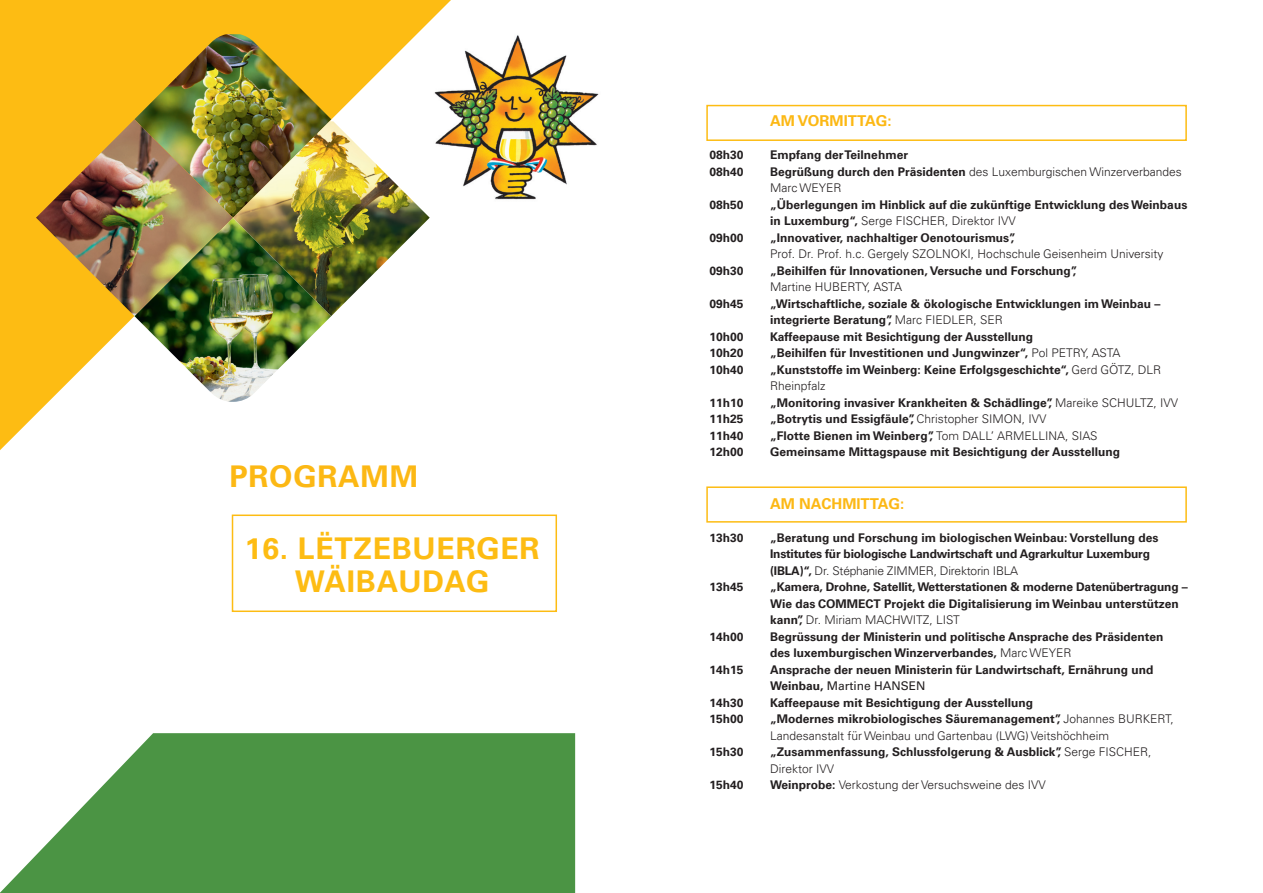
<style>
.page{position:relative;width:1263px;height:893px;background:#fff}
.page>*{position:absolute;margin:0;border:0;box-sizing:border-box;transform-origin:0 0}
.t1{font:700 30px "Univers";letter-spacing:.025em;color:#fdbc13}
.t2{font:700 30px "Univers";letter-spacing:.025em;color:#fcb814}
.t3{font:700 15px "Univers";color:#fcb814}
.t4{font:700 12px/16.5px "Univers";color:#231f20}
.t5{font:300 12px/16.5px "Univers";color:#231f20}
.t6{font:700 12px/16.5px "Univers";letter-spacing:-.02em;color:#231f20}
.s1{font-weight:700}
.s2{font-weight:300}
.s3{font-weight:400}
</style>
<div class="page">
<svg style="left:0;top:733px;width:575px;height:160px;fill:#4b9444"></svg>
<div style="left:706px;top:105px;width:481px;height:36px;border:2px solid #fdbc13"></div>
<div style="left:706px;top:486px;width:481px;height:37px;border:2px solid #fdbc13"></div>
<img style="left:451px;top:35px;width:148px;height:165px">
<svg style="left:0;top:0;width:451px;height:450px"></svg>
<img style="left:134px;top:34px;width:197px;height:371px">
<img style="left:233px;top:121px;width:197px;height:195px">
<img style="left:36px;top:119px;width:197px;height:197px">
<div style="left:232px;top:514px;width:325px;height:98px;border:2px solid #fdbc13"></div>
<p class="t2" style="left:229px;top:458px;width:190px">PROGRAMM</p>
<p class="t1" style="left:245px;top:530px;width:296px">16. LËTZEBUERGER</p>
<p class="t1" style="left:295px;top:563px;width:196px">WÄIBAUDAG</p>
<p class="t3" style="left:770px;top:112px;width:123px">AM VORMITTAG:</p>
<p class="t4" style="left:709px;top:147px;width:36px">08h30</p>
<p class="t4" style="left:770px;top:147px;width:139px">Empfang der Teilnehmer</p>
<p class="t4" style="left:709px;top:163px;width:36px">08h40</p>
<p class="t5" style="left:770px;top:163px;width:413px"><span class="s1">Begrüßung durch den Präsidenten</span> des Luxemburgischen Winzerverbandes</p>
<p class="t5" style="left:770px;top:180px;width:73px">Marc WEYER</p>
<p class="t4" style="left:709px;top:196px;width:36px">08h50</p>
<p class="t4" style="left:770px;top:196px;width:419px">„Überlegungen im Hinblick auf die zukünftige Entwicklung des Weinbaus in Luxemburg“, <span class="s2">Serge FISCHER, Direktor IVV</span></p>
<p class="t4" style="left:709px;top:229px;width:36px">09h00</p>
<p class="t4" style="left:770px;top:229px;width:247px">„Innovativer, nachhaltiger Oenotourismus”,</p>
<p class="t5" style="left:770px;top:246px;width:395px">Prof. Dr. Prof. h.c. Gergely SZOLNOKI, Hochschule Geisenheim University</p>
<p class="t4" style="left:709px;top:262px;width:36px">09h30</p>
<p class="t4" style="left:770px;top:262px;width:309px">„Beihilfen für Innovationen, Versuche und Forschung”,</p>
<p class="t5" style="left:770px;top:279px;width:133px">Martine HUBERTY, ASTA</p>
<p class="t4" style="left:709px;top:295px;width:36px">09h45</p>
<p class="t4" style="left:770px;top:295px;width:392px">„Wirtschaftliche, soziale &amp; ökologische Entwicklungen im Weinbau –</p>
<p class="t4" style="left:770px;top:312px;width:234px">integrierte Beratung”, <span class="s2">Marc FIEDLER, SER</span></p>
<p class="t4" style="left:709px;top:328px;width:36px">10h00</p>
<p class="t4" style="left:770px;top:328px;width:265px">Kaffeepause mit Besichtigung der Ausstellung</p>
<p class="t4" style="left:709px;top:345px;width:36px">10h20</p>
<p class="t4" style="left:770px;top:345px;width:352px">„Beihilfen für Investitionen und Jungwinzer“, <span class="s2">Pol PETRY, ASTA</span></p>
<p class="t4" style="left:709px;top:361px;width:36px">10h40</p>
<p class="t4" style="left:770px;top:361px;width:393px">„Kunststoffe im Weinberg: Keine Erfolgsgeschichte“, <span class="s2">Gerd GÖTZ, DLR<br>Rheinpfalz</span></p>
<p class="t4" style="left:709px;top:394px;width:36px">11h10</p>
<p class="t4" style="left:770px;top:394px;width:409px">„Monitoring invasiver Krankheiten &amp; Schädlinge”, <span class="s2">Mareike SCHULTZ, IVV</span></p>
<p class="t4" style="left:709px;top:411px;width:36px">11h25</p>
<p class="t4" style="left:770px;top:411px;width:278px">„Botrytis und Essigfäule”, <span class="s2">Christopher SIMON, IVV</span></p>
<p class="t4" style="left:709px;top:427px;width:36px">11h40</p>
<p class="t4" style="left:770px;top:427px;width:329px">„Flotte Bienen im Weinberg”, <span class="s2">Tom DALL’ ARMELLINA, SIAS</span></p>
<p class="t4" style="left:709px;top:444px;width:36px">12h00</p>
<p class="t4" style="left:770px;top:444px;width:351px">Gemeinsame Mittagspause mit Besichtigung der Ausstellung</p>
<p class="t3" style="left:770px;top:494px;width:136px">AM NACHMITTAG:</p>
<p class="t4" style="left:709px;top:529px;width:36px">13h30</p>
<p class="t6" style="left:770px;top:529px;width:390px">„Beratung und Forschung im biologischen Weinbau: Vorstellung des<br>Institutes für biologische Landwirtschaft und Agrarkultur Luxemburg (IBLA)“, <span class="s2">Dr. Stéphanie ZIMMER, Direktorin IBLA</span></p>
<p class="t4" style="left:709px;top:579px;width:36px">13h45</p>
<p class="t4" style="left:770px;top:579px;width:419px">„Kamera, Drohne, Satellit, Wetterstationen &amp; moderne Datenübertragung –<br>Wie das COMMECT Projekt die Digitalisierung im Weinbau unterstützen kann”, <span class="s2">Dr. Miriam MACHWITZ, LIST</span></p>
<p class="t4" style="left:709px;top:628px;width:36px">14h00</p>
<p class="t4" style="left:770px;top:628px;width:395px">Begrüssung der Ministerin und politische Ansprache des Präsidenten</p>
<p class="t4" style="left:770px;top:645px;width:303px">des luxemburgischen Winzerverbandes, <span class="s2">Marc WEYER</span></p>
<p class="t4" style="left:709px;top:661px;width:36px">14h15</p>
<p class="t4" style="left:770px;top:661px;width:385px">Ansprache der neuen Ministerin für Landwirtschaft, Ernährung und<br>Weinbau, <span class="s3">Martine HANSEN</span></p>
<p class="t4" style="left:709px;top:694px;width:36px">14h30</p>
<p class="t4" style="left:770px;top:694px;width:265px">Kaffeepause mit Besichtigung der Ausstellung</p>
<p class="t4" style="left:709px;top:711px;width:36px">15h00</p>
<p class="t5" style="left:770px;top:711px;width:405px"><span class="s1">„Modernes mikrobiologisches Säuremanagement”,</span> Johannes BURKERT,<br>Landesanstalt für Weinbau und Gartenbau (LWG) Veitshöchheim</p>
<p class="t4" style="left:709px;top:744px;width:36px">15h30</p>
<p class="t4" style="left:770px;top:744px;width:383px">„Zusammenfassung, Schlussfolgerung &amp; Ausblick”, <span class="s2">Serge FISCHER,<br>Direktor IVV</span></p>
<p class="t4" style="left:709px;top:777px;width:36px">15h40</p>
<p class="t5" style="left:770px;top:777px;width:277px"><span class="s1">Weinprobe:</span> Verkostung der Versuchsweine des IVV</p>
</div>
